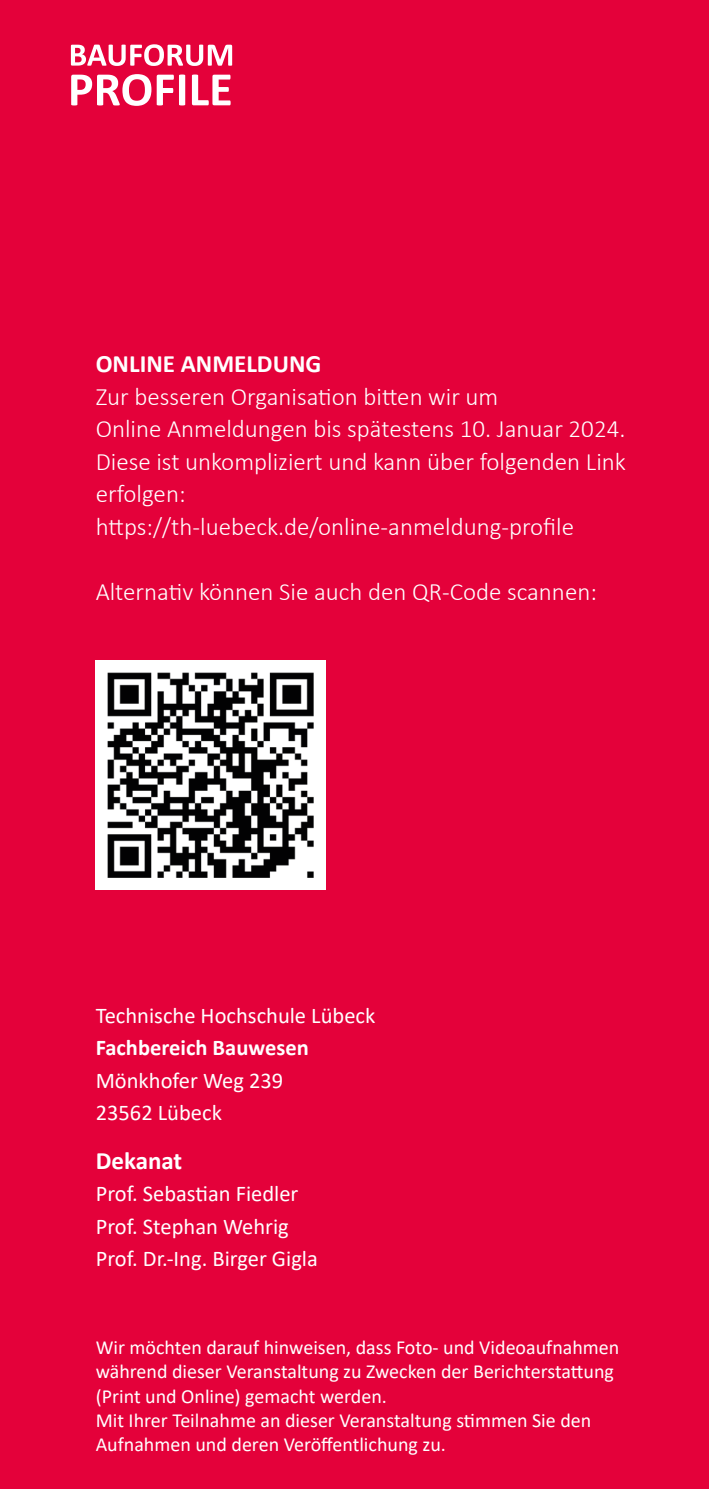
<style>
.page{position:relative;width:709px;height:1489px;background:#fff}
.page>*{position:absolute;margin:0;border:0;box-sizing:border-box;transform-origin:0 0}
.Fließtext{font:300 25px/32.5px "Calibri";color:#fff}
.Bold{font:700 25px "Calibri";color:#fff}
.Bold-2{font:22.5px/32.5px "Calibri";color:#fff}
.Fließtext-2{font:22.5px/32.5px "Calibri";color:#fff}
.t1{font:20px/24px "Calibri";color:#fff}
.s1{font-weight:700}
</style>
<div class="page">
<div style="left:0;top:0;width:709px;height:1488px;background:#e4013a"></div>
<svg style="left:71px;top:44px;width:161px;height:22px"></svg>
<svg style="left:71px;top:74px;width:160px;height:32px"></svg>
<img style="left:96px;top:660px;width:229px;height:229px">
<p class="Fließtext" style="left:96px;top:347px;width:532px"><span class="s1">ONLINE ANMELDUNG<br></span>Zur besseren Organisation bitten wir um<br>Online Anmeldungen bis spätestens 10. Januar 2024.<br>Diese ist unkompliziert und kann über folgenden Link erfolgen: https://th-luebeck.de/online-anmeldung-profile</p>
<p class="Fließtext" style="left:96px;top:575px;width:502px">Alternativ können Sie auch den QR-Code scannen:</p>
<p class="Bold-2" style="left:96px;top:998px;width:281px">Technische Hochschule Lübeck<br><span class="s1">Fachbereich Bauwesen<br></span>Mönkhofer Weg 239<br>23562 Lübeck</p>
<p class="Bold" style="left:96px;top:1142px;width:88px">Dekanat</p>
<p class="Fließtext-2" style="left:96px;top:1177px;width:224px">Prof. Sebastian Fiedler<br>Prof. Stephan Wehrig<br>Prof. Dr.-Ing. Birger Gigla</p>
<p class="t1" style="left:96px;top:1335px;width:525px">Wir möchten darauf hinweisen, dass Foto- und Videoaufnahmen während dieser Veranstaltung zu Zwecken der Berichterstattung (Print und Online) gemacht werden.<br>Mit Ihrer Teilnahme an dieser Veranstaltung stimmen Sie den Aufnahmen und deren Veröffentlichung zu.</p>
</div>
